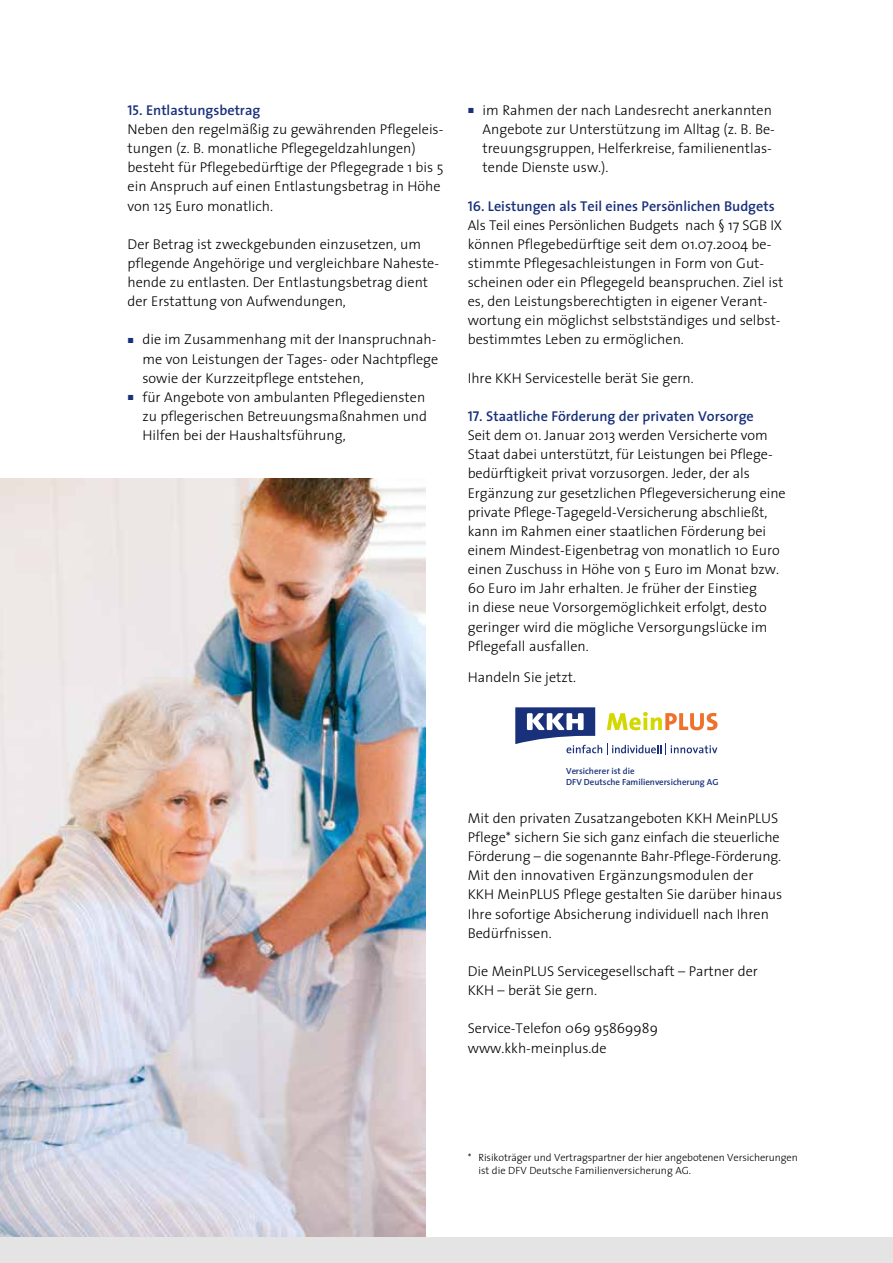
<style>
.page{position:relative;width:893px;height:1263px;background:#fff}
.page>*{position:absolute;margin:0;border:0;box-sizing:border-box;transform-origin:0 0}
.t1{font:300 14.25px/19.2px "The Sans";color:#000}
.t2{font:300 10.5px/12.8px "The Sans";letter-spacing:-.01em;color:#000}
.t3{font:600 8.85px/10.6px "The Sans";color:#19317b}
.s1{font-family:"The Sans Semi Bold Caps";font-weight:400;color:#19317b}
.s2{font-weight:600;color:#19317b}
.s3{font-family:"The Sans Light Expert";font-weight:400;font-size:7.5px;color:#19317b}
</style>
<div class="page">
<svg style="left:515px;top:707px;width:203px;height:48px"></svg>
<img style="left:0;top:479px;width:425px;height:758px">
<div style="left:0;top:1237px;width:893px;height:26px;background:#e4e4e4"></div>
<p class="t1" style="left:128px;top:100px;width:317px"><span class="s1">15</span><span class="s2">. Entlastungsbetrag<br></span>Neben den regelmäßig zu gewährenden Pflegeleis&shy;tungen (z. B. monatliche Pflegegeldzahlungen) besteht für Pflegebedürftige der Pflegegrade 1 bis 5 ein Anspruch auf einen Entlastungsbetrag in Höhe von 125 Euro monatlich.</p>
<p class="t1" style="left:128px;top:234px;width:313px">Der Betrag ist zweckgebunden einzusetzen, um pflegende Angehörige und vergleichbare Naheste&shy;hende zu entlasten. Der Entlastungsbetrag dient der Erstattung von Aufwendungen,</p>
<p class="t1" style="left:128px;top:330px;width:310px"><span class="s3">ó</span> die im Zusammenhang mit der Inanspruchnah-</p>
<p class="t1" style="left:142px;top:349px;width:297px">me von Leistungen der Tages- oder Nachtpflege</p>
<p class="t1" style="left:142px;top:368px;width:223px">sowie der Kurzzeitpflege entstehen,</p>
<p class="t1" style="left:128px;top:387px;width:299px"><span class="s3">ó</span> für Angebote von ambulanten Pflegediensten</p>
<p class="t1" style="left:142px;top:406px;width:286px">zu pflegerischen Betreuungsmaßnahmen und</p>
<p class="t1" style="left:142px;top:425px;width:205px">Hilfen bei der Haushaltsführung,</p>
<p class="t1" style="left:483px;top:100px;width:294px;text-indent:-15px"><span class="s3">ó</span> im Rahmen der nach Landesrecht anerkannten Angebote zur Unterstützung im Alltag (z. B. Be&shy;treuungsgruppen, Helferkreise, familienentlas&shy;tende Dienste usw.).</p>
<p class="t1" style="left:468px;top:196px;width:317px"><span class="s1">16</span><span class="s2">. Leistungen als Teil eines Persönlichen Budgets </span>Als Teil eines Persönlichen Budgets nach § 17 SGB IX können Pflegebedürftige seit dem 01.07.2004 be&shy;stimmte Pflegesachleistungen in Form von Gut&shy;scheinen oder ein Pflegegeld beanspruchen. Ziel ist es, den Leistungsberechtigten in eigener Verant&shy;wortung ein möglichst selbstständiges und selbst&shy;bestimmtes Leben zu ermöglichen.</p>
<p class="t1" style="left:468px;top:368px;width:228px">Ihre KKH Servicestelle berät Sie gern.</p>
<p class="t1" style="left:468px;top:406px;width:320px"><span class="s1">17</span><span class="s2">. Staatliche Förderung der privaten Vorsorge<br></span>Seit dem 01. Januar 2013 werden Versicherte vom Staat dabei unterstützt, für Leistungen bei Pflege&shy;bedürftigkeit privat vorzusorgen. Jeder, der als Ergänzung zur gesetzlichen Pflegeversicherung eine private Pflege-Tagegeld-Versicherung abschließt, kann im Rahmen einer staatlichen Förderung bei einem Mindest-Eigenbetrag von monatlich 10 Euro einen Zuschuss in Höhe von 5 Euro im Monat bzw.<br>60 Euro im Jahr erhalten. Je früher der Einstieg<br>in diese neue Vorsorgemöglichkeit erfolgt, desto geringer wird die mögliche Versorgungslücke im Pflegefall ausfallen.</p>
<p class="t1" style="left:468px;top:667px;width:110px">Handeln Sie jetzt.</p>
<p class="t3" style="left:566px;top:766px;width:154px">Versicherer ist die<br>DFV Deutsche Familienversicherung AG</p>
<p class="t1" style="left:468px;top:808px;width:316px">Mit den privaten Zusatzangeboten KKH MeinPLUS Pflege* sichern Sie sich ganz einfach die steuerliche Förderung – die sogenannte Bahr-Pflege-Förderung.<br>Mit den innovativen Ergänzungsmodulen der KKH MeinPLUS Pflege gestalten Sie darüber hinaus Ihre sofortige Absicherung individuell nach Ihren Bedürfnissen.</p>
<p class="t1" style="left:468px;top:961px;width:292px">Die MeinPLUS Servicegesellschaft – Partner der<br>KKH – berät Sie gern.</p>
<p class="t1" style="left:468px;top:1018px;width:192px">Service-Telefon 069 95869989 www.kkh-meinplus.de</p>
<p class="t2" style="left:478px;top:1151px;width:321px;text-indent:-11px">* Risikoträger und Vertragspartner der hier angebotenen Versicherungen ist die DFV Deutsche Familienversicherung AG.</p>
</div>
